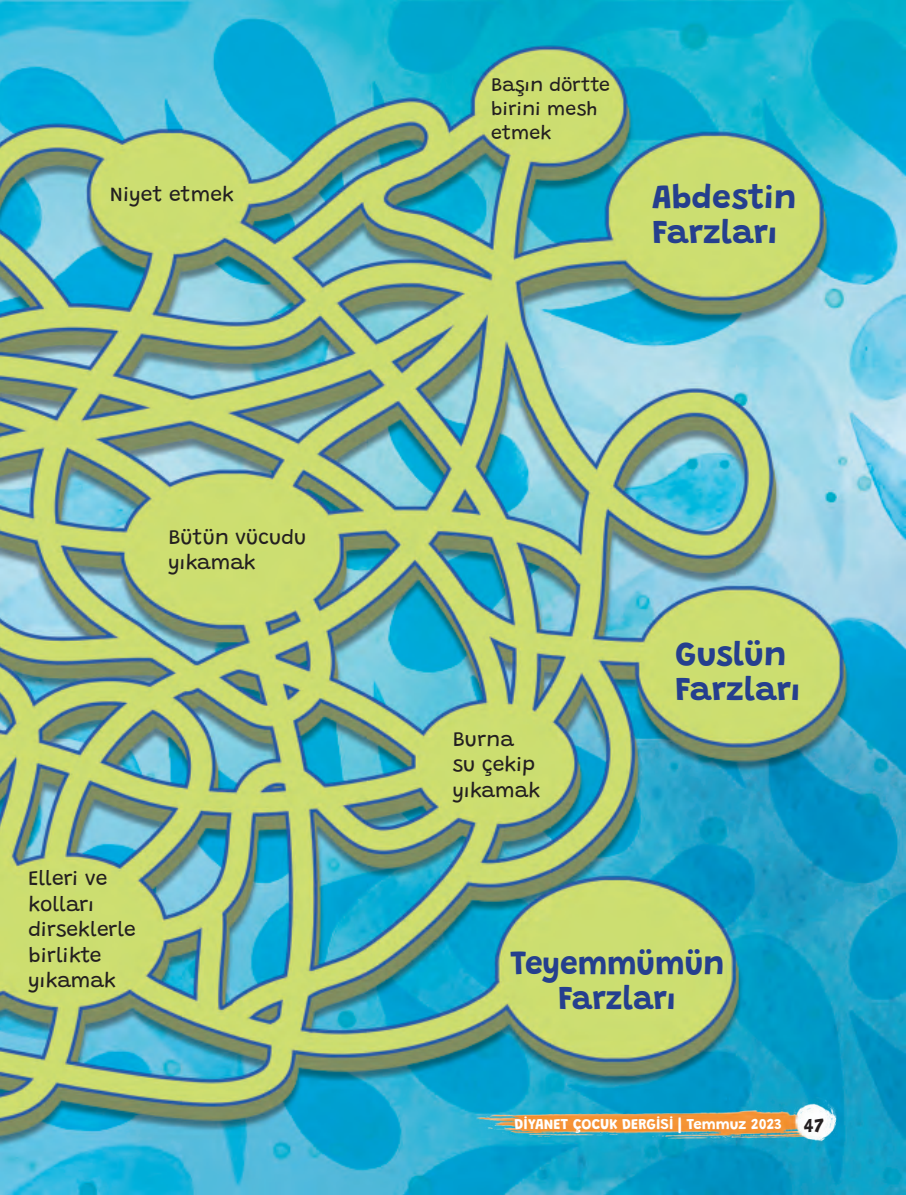
<style>
.page{position:relative;width:906px;height:1195px;background:#fff}
.page>*{position:absolute;margin:0;border:0;box-sizing:border-box;transform-origin:0 0}
.t1{font:100 33.75px/35.1px "Grandstander";color:#253f8e}
.t2{font:100 33.75px/35.1px "Grandstander";color:#253f8e;text-align:center;scale:.94 1}
.t3{font:100 21px/25.5px "Grandstander";color:#231f20}
.t4{font:100 19.5px/24px "Grandstander";color:#231f20}
.t5{font:100 15px "Grandstander";color:#fff}
.s1{font-size:19.5px;color:#231f20}
</style>
<div class="page">
<img style="left:0;top:0;width:906px;height:1195px">
<img style="left:398px;top:1097px;width:455px;height:59px">
<p class="t4" style="left:491px;top:71px;width:120px">Başın dörtte birini mesh etmek</p>
<p class="t3" style="left:110px;top:180px;width:126px">Niyet etmek</p>
<h1 class="t1" style="left:652px;top:176px;width:146px">Abdestin<br>Farzları</h1>
<p class="t3" style="left:168px;top:522px;width:140px">Bütün vücudu yıkamak</p>
<p class="t3" style="left:28px;top:864px;width:109px">Elleri ve kolları dirseklerle birlikte yıkamak</p>
<p class="t3" style="left:453px;top:724px;width:89px">Burna su çekip yıkamak</p>
<h1 class="t1" style="left:675px;top:634px;width:127px">Guslün<br>Farzları</h1>
<h1 class="t2" style="left:510px;top:943px;width:229px">Teyemmümün<br>Farzları</h1>
<p class="t5" style="left:514px;top:1112px;width:311px">DİYANET ÇOCUK DERGİSİ | Temmuz 2023 <span class="s1">47</span></p>
</div>
